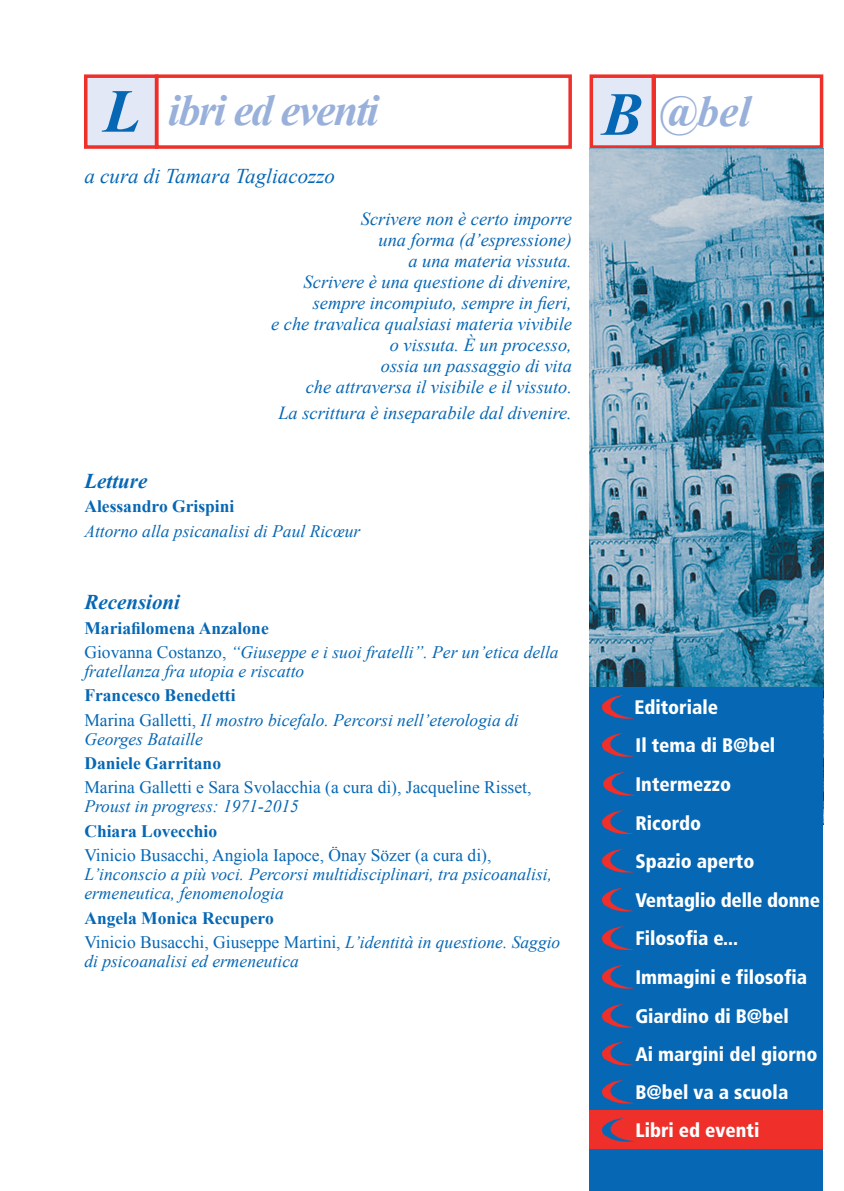
<style>
.page{position:relative;width:844px;height:1191px;background:#fff}
.page>*{position:absolute;margin:0;border:0;box-sizing:border-box;transform-origin:0 0}
.t1{font:italic 700 43.75px "Times New Roman";letter-spacing:-.04em;color:#98b0da}
.t2{font:italic 21px "Times New Roman";color:#0667b4}
.t3{font:italic 700 21px "Times New Roman";color:#0667b4}
.t4{font:900 condensed 19.6px/38.3px "Frutiger LT Std";color:#fff}
.t5{font:italic 18.38px/21px "Times New Roman";color:#0667b4;text-align:right}
.t6{font:italic 17.5px/24.2px "Times New Roman";color:#0667b4}
.t7{font:17.5px/24.2px "Times New Roman";color:#0667b4}
.t8{font:700 17.5px "Times New Roman";color:#0667b4}
.s1{font-size:61.25px;color:#0667b4}
.s2{font-weight:700;font-style:normal}
.s3{font-style:normal}
.s4{font-weight:700}
.s5{font-style:italic}
</style>
<div class="page">
<div style="left:86px;top:76px;width:71px;height:71px;background:#e2e8f5"></div>
<div style="left:84px;top:74px;width:74px;height:75px;border:4px solid #ee2f2a"></div>
<div style="left:155px;top:74px;width:416px;height:75px;border:4px solid #ee2f2a"></div>
<div style="left:591px;top:76px;width:62px;height:71px;background:#e2e8f5"></div>
<div style="left:589px;top:74px;width:66px;height:75px;border:4px solid #ee2f2a"></div>
<div style="left:652px;top:74px;width:171px;height:75px;border:4px solid #ee2f2a"></div>
<img style="left:589px;top:148px;width:234px;height:539px">
<div style="left:589px;top:687px;width:234px;height:504px;background:#0667b4"></div>
<div style="left:589px;top:1110px;width:233px;height:39px;background:#ee2f2a"></div>
<svg style="left:602px;top:887px;width:31px;height:24px"></svg>
<svg style="left:602px;top:848px;width:30px;height:24px"></svg>
<svg style="left:602px;top:810px;width:32px;height:24px"></svg>
<svg style="left:602px;top:926px;width:32px;height:24px"></svg>
<svg style="left:602px;top:964px;width:31px;height:24px"></svg>
<svg style="left:602px;top:1003px;width:30px;height:24px"></svg>
<svg style="left:602px;top:1041px;width:31px;height:24px"></svg>
<svg style="left:602px;top:1079px;width:31px;height:24px"></svg>
<svg style="left:602px;top:1117px;width:30px;height:24px"></svg>
<svg style="left:602px;top:694px;width:30px;height:24px"></svg>
<svg style="left:603px;top:771px;width:31px;height:24px"></svg>
<svg style="left:602px;top:733px;width:29px;height:23px"></svg>
<h1 class="t1" style="left:104px;top:80px;width:277px"><span class="s1">L</span> ibri ed eventi</h1>
<p class="t2" style="left:84px;top:162px;width:252px">a cura di Tamara Tagliacozzo</p>
<p class="t5" style="left:271px;top:208px;width:302px">Scrivere non è certo imporre<br>una forma (d’espressione)<br>a una materia vissuta.<br>Scrivere è una questione di divenire, sempre incompiuto, sempre in fieri,<br>e che travalica qualsiasi materia vivibile o vissuta. È un processo,<br>ossia un passaggio di vita<br>che attraversa il visibile e il vissuto.</p>
<p class="t5" style="left:278px;top:401px;width:295px">La scrittura è inseparabile dal divenire.</p>
<p class="t3" style="left:84px;top:466px;width:65px">Letture</p>
<p class="t8" style="left:84px;top:494px;width:151px">Alessandro Grispini</p>
<p class="t6" style="left:84px;top:518px;width:277px">Attorno alla psicanalisi di Paul Ricœur</p>
<p class="t3" style="left:84px;top:587px;width:97px">Recensioni</p>
<p class="t6" style="left:84px;top:615px;width:475px"><span class="s2">Mariafilomena Anzalone<br></span><span class="s3">Giovanna Costanzo,</span> “Giuseppe e i suoi fratelli”. Per un’etica della</p>
<p class="t6" style="left:84px;top:658px;width:221px">fratellanza fra utopia e riscatto</p>
<p class="t6" style="left:84px;top:683px;width:436px"><span class="s2">Francesco Benedetti<br></span><span class="s3">Marina Galletti,</span> Il mostro bicefalo. Percorsi nell’eterologia di</p>
<p class="t6" style="left:84px;top:726px;width:120px">Georges Bataille</p>
<p class="t8" style="left:84px;top:751px;width:138px">Daniele Garritano</p>
<p class="t7" style="left:84px;top:775px;width:448px">Marina Galletti e Sara Svolacchia (a cura di), Jacqueline Risset,</p>
<p class="t6" style="left:84px;top:794px;width:216px">Proust in progress: 1971-2015</p>
<p class="t8" style="left:84px;top:818px;width:134px">Chiara Lovecchio</p>
<p class="t7" style="left:84px;top:842px;width:408px">Vinicio Busacchi, Angiola Iapoce, Önay Sözer (a cura di),</p>
<p class="t6" style="left:84px;top:864px;width:469px;line-height:19.2px">L’inconscio a più voci. Percorsi multidisciplinari, tra psicoanalisi, ermeneutica, fenomenologia</p>
<p class="t7" style="left:84px;top:905px;width:477px"><span class="s4">Angela Monica Recupero<br></span>Vinicio Busacchi, Giuseppe Martini, <span class="s5">L’identità in questione. Saggio</span></p>
<p class="t6" style="left:84px;top:948px;width:216px">di psicoanalisi ed ermeneutica</p>
<h1 class="t1" style="left:601px;top:81px;width:150px"><span class="s1">B</span> @bel</h1>
<p class="t4" style="left:634px;top:688px;width:85px">Editoriale</p>
<p class="t4" style="left:635px;top:726px;width:141px">Il tema di B@bel</p>
<p class="t4" style="left:635px;top:765px;width:97px">Intermezzo</p>
<p class="t4" style="left:635px;top:804px;width:67px">Ricordo</p>
<p class="t4" style="left:635px;top:842px;width:120px">Spazio aperto</p>
<p class="t4" style="left:635px;top:880px;width:186px">Ventaglio delle donne</p>
<p class="t4" style="left:635px;top:919px;width:184px">Filosofia e...<br>Immagini e filosofia<br>Giardino di B@bel<br>Ai margini del giorno<br>B@bel va a scuola<br>Libri ed eventi</p>
</div>
